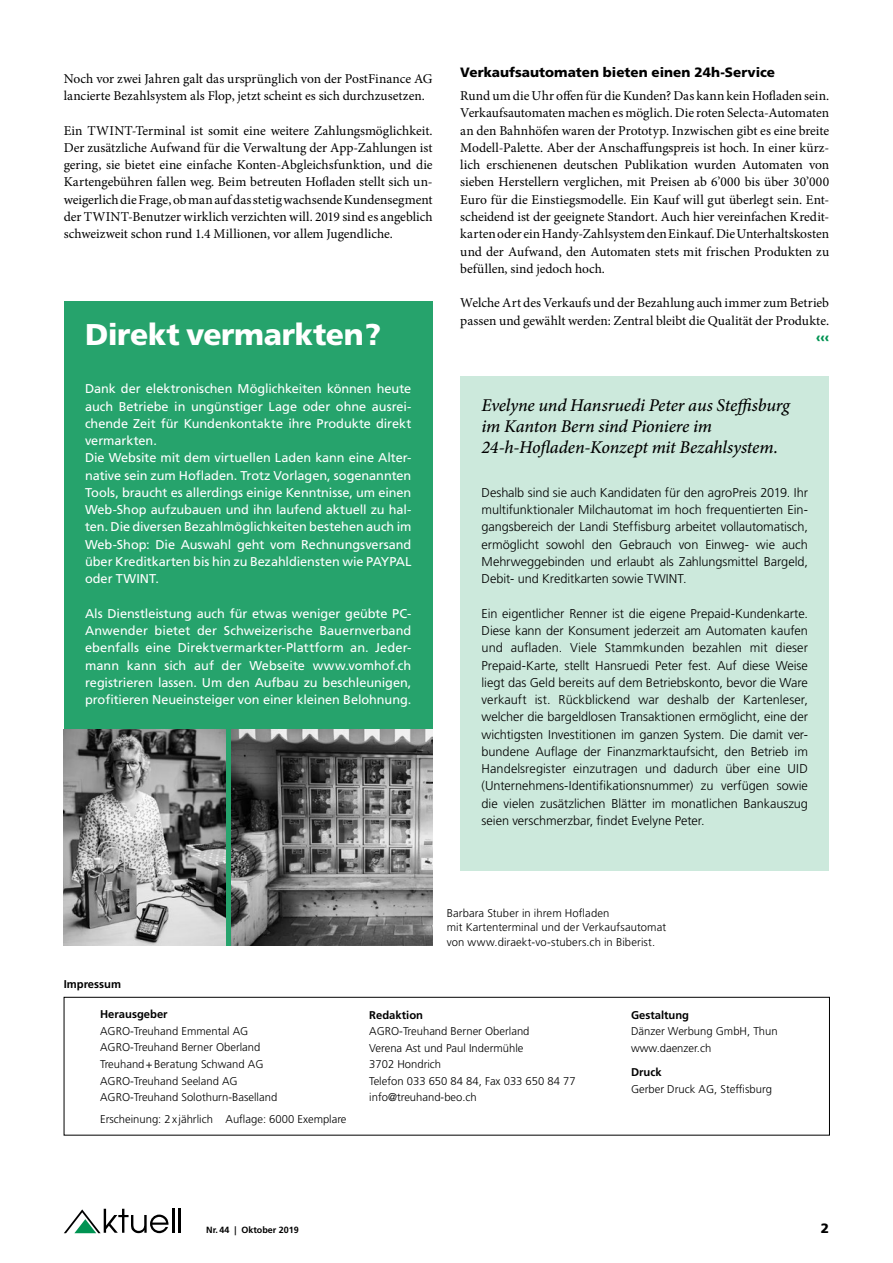
<style>
.page{position:relative;width:893px;height:1263px;background:#fff}
.page>*{position:absolute;margin:0;border:0;box-sizing:border-box;transform-origin:0 0}
.t1{font:900 30px "Frutiger LT Std";letter-spacing:-.015em;color:#fff}
.t2{font:italic 500 18px/21px "Minion Pro";letter-spacing:-.015em;color:#000}
.t3{font:13.5px/17.2px "Minion Pro";color:#000}
.t4{font:900 13.5px "Frutiger LT Std";color:#000}
.t5{font:900 13.5px "Frutiger LT Std";color:#009352}
.t6{font:300 12.75px/17.2px "Frutiger LT Std";letter-spacing:-.005em;color:#000;text-align:justify}
.t7{font:12.75px/17.2px "Frutiger LT Std";letter-spacing:-.005em;color:#fff}
.t8{font:300 11.25px/16.5px "Frutiger LT Std";color:#000}
.t9{font:700 11.25px "Frutiger LT Std";color:#000}
.t10{font:700 9px "Frutiger LT Std";color:#000}
</style>
<div class="page">
<svg style="left:64px;top:1209px;width:105px;height:24px"></svg>
<hr style="left:172px;top:1209px;width:2px;height:24px;background:#000">
<hr style="left:178px;top:1209px;width:3px;height:24px;background:#000">
<div style="left:64px;top:997px;width:766px;height:138px;border:1px solid #000"></div>
<div style="left:64px;top:301px;width:369px;height:644px;background:#26a36c"></div>
<img style="left:232px;top:729px;width:201px;height:216px">
<img style="left:64px;top:729px;width:162px;height:216px">
<div style="left:460px;top:376px;width:369px;height:495px;background:#cce9dc"></div>
<p class="t3" style="left:64px;top:70px;width:370px">Noch vor zwei Jahren galt das ursprünglich von der PostFinance AG lancierte Bezahlsystem als Flop, jetzt scheint es sich durchzusetzen.</p>
<p class="t3" style="left:64px;top:122px;width:370px;text-align:justify">Ein TWINT-Terminal ist somit eine weitere Zahlungsmöglichkeit.<br>Der zusätzliche Aufwand für die Verwaltung der App-Zahlungen ist gering, sie bietet eine einfache Konten-Abgleichsfunktion, und die Kartengebühren fallen weg. Beim betreuten Hofladen stellt sich un&shy;weigerlich die Frage, ob man auf das stetig wachsende Kundensegment der TWINT-Benutzer wirklich verzichten will. 2019 sind es angeblich schweizweit schon rund 1.4 Millionen, vor allem Jugendliche.</p>
<h1 class="t1" style="left:85px;top:316px;width:298px">Direkt vermarkten?</h1>
<p class="t7" style="left:85px;top:380px;width:328px">Dank der elektronischen Möglichkeiten können heute auch Betriebe in ungünstiger Lage oder ohne ausrei&shy;chende Zeit für Kundenkontakte ihre Produkte direkt vermarkten.<br>Die Website mit dem virtuellen Laden kann eine Alter&shy;native sein zum Hofladen. Trotz Vorlagen, sogenannten Tools, braucht es allerdings einige Kenntnisse, um einen Web-Shop aufzubauen und ihn laufend aktuell zu hal&shy;ten. Die diversen Bezahlmöglichkeiten bestehen auch im Web-Shop: Die Auswahl geht vom Rechnungsversand über Kreditkarten bis hin zu Bezahldiensten wie PAYPAL oder TWINT.</p>
<p class="t7" style="left:85px;top:605px;width:328px;text-align:justify">Als Dienstleistung auch für etwas weniger geübte PC-Anwender bietet der Schweizerische Bauernverband ebenfalls eine Direktvermarkter-Plattform an. Jeder&shy;mann kann sich auf der Webseite www.vomhof.ch registrieren lassen. Um den Aufbau zu beschleunigen, profitieren Neueinsteiger von einer kleinen Belohnung.</p>
<p class="t4" style="left:460px;top:64px;width:316px">Verkaufsautomaten bieten einen 24h-Service</p>
<p class="t3" style="left:460px;top:87px;width:370px;text-align:justify">Rund um die Uhr offen für die Kunden? Das kann kein Hofladen sein.<br>Verkaufsautomaten machen es möglich. Die roten Selecta-Automaten an den Bahnhöfen waren der Prototyp. Inzwischen gibt es eine breite Modell-Palette. Aber der Anschaffungspreis ist hoch. In einer kürz&shy;lich erschienenen deutschen Publikation wurden Automaten von sieben Herstellern verglichen, mit Preisen ab 6’000 bis über 30’000<br>Euro für die Einstiegsmodelle. Ein Kauf will gut überlegt sein. Ent&shy;scheidend ist der geeignete Standort. Auch hier vereinfachen Kredit&shy;karten oder ein Handy-Zahlsystem den Einkauf. Die Unterhaltskosten und der Aufwand, den Automaten stets mit frischen Produkten zu befüllen, sind jedoch hoch.</p>
<p class="t3" style="left:460px;top:294px;width:370px">Welche Art des Verkaufs und der Bezahlung auch immer zum Betrieb passen und gewählt werden: Zentral bleibt die Qualität der Produkte.</p>
<p class="t5" style="left:816px;top:329px;width:15px">‹‹‹</p>
<h2 class="t2" style="left:482px;top:394px;width:310px">Evelyne und Hansruedi Peter aus Steffisburg im Kanton Bern sind Pioniere im<br>24-h-Hofladen-Konzept mit Bezahlsystem.</h2>
<p class="t6" style="left:482px;top:484px;width:328px">Deshalb sind sie auch Kandidaten für den agroPreis 2019. Ihr multifunktionaler Milchautomat im hoch frequentierten Ein&shy;gangsbereich der Landi Steffisburg arbeitet vollautomatisch, ermöglicht sowohl den Gebrauch von Einweg- wie auch Mehrweggebinden und erlaubt als Zahlungsmittel Bargeld, Debit- und Kreditkarten sowie TWINT.</p>
<p class="t6" style="left:482px;top:605px;width:328px">Ein eigentlicher Renner ist die eigene Prepaid-Kundenkarte.<br>Diese kann der Konsument jederzeit am Automaten kaufen und aufladen. Viele Stammkunden bezahlen mit dieser Prepaid-Karte, stellt Hansruedi Peter fest. Auf diese Weise liegt das Geld bereits auf dem Betriebskonto, bevor die Ware verkauft ist. Rückblickend war deshalb der Kartenleser, welcher die bargeldlosen Transaktionen ermöglicht, eine der wichtigsten Investitionen im ganzen System. Die damit ver&shy;bundene Auflage der Finanzmarktaufsicht, den Betrieb im Handelsregister einzutragen und dadurch über eine UID (Unternehmens-Identifikationsnummer) zu verfügen sowie die vielen zusätzlichen Blätter im monatlichen Bankauszug seien verschmerzbar, findet Evelyne Peter.</p>
<p class="t9" style="left:64px;top:977px;width:59px">Impressum</p>
<p class="t8" style="left:447px;top:906px;width:221px;line-height:14.2px">Barbara Stuber in ihrem Hofladen<br>mit Kartenterminal und der Verkaufsautomat von www.diraekt-vo-stubers.ch in Biberist.</p>
<p class="t9" style="left:100px;top:1008px;width:69px">Herausgeber</p>
<p class="t8" style="left:100px;top:1023px;width:179px">AGRO-Treuhand Emmental AG<br>AGRO-Treuhand Berner Oberland<br>Treuhand+Beratung Schwand AG<br>AGRO-Treuhand Seeland AG<br>AGRO-Treuhand Solothurn-Baselland</p>
<p class="t8" style="left:100px;top:1111px;width:248px">Erscheinung: 2x jährlich Auflage: 6000 Exemplare</p>
<p class="t9" style="left:369px;top:1008px;width:55px">Redaktion</p>
<p class="t8" style="left:369px;top:1023px;width:208px">AGRO-Treuhand Berner Oberland<br>Verena Ast und Paul Indermühle<br>3702 Hondrich<br>Telefon 033 650 84 84, Fax 033 650 84 77 info@treuhand-beo.ch</p>
<p class="t9" style="left:631px;top:1008px;width:60px">Gestaltung</p>
<p class="t8" style="left:631px;top:1023px;width:148px">Dänzer Werbung GmbH, Thun www.daenzer.ch</p>
<p class="t9" style="left:631px;top:1066px;width:32px">Druck</p>
<p class="t8" style="left:631px;top:1081px;width:143px">Gerber Druck AG, Steffisburg</p>
<p class="t10" style="left:206px;top:1225px;width:94px">Nr. 44 | Oktober 2019</p>
<p class="t4" style="left:821px;top:1220px;width:10px">2</p>
</div>
